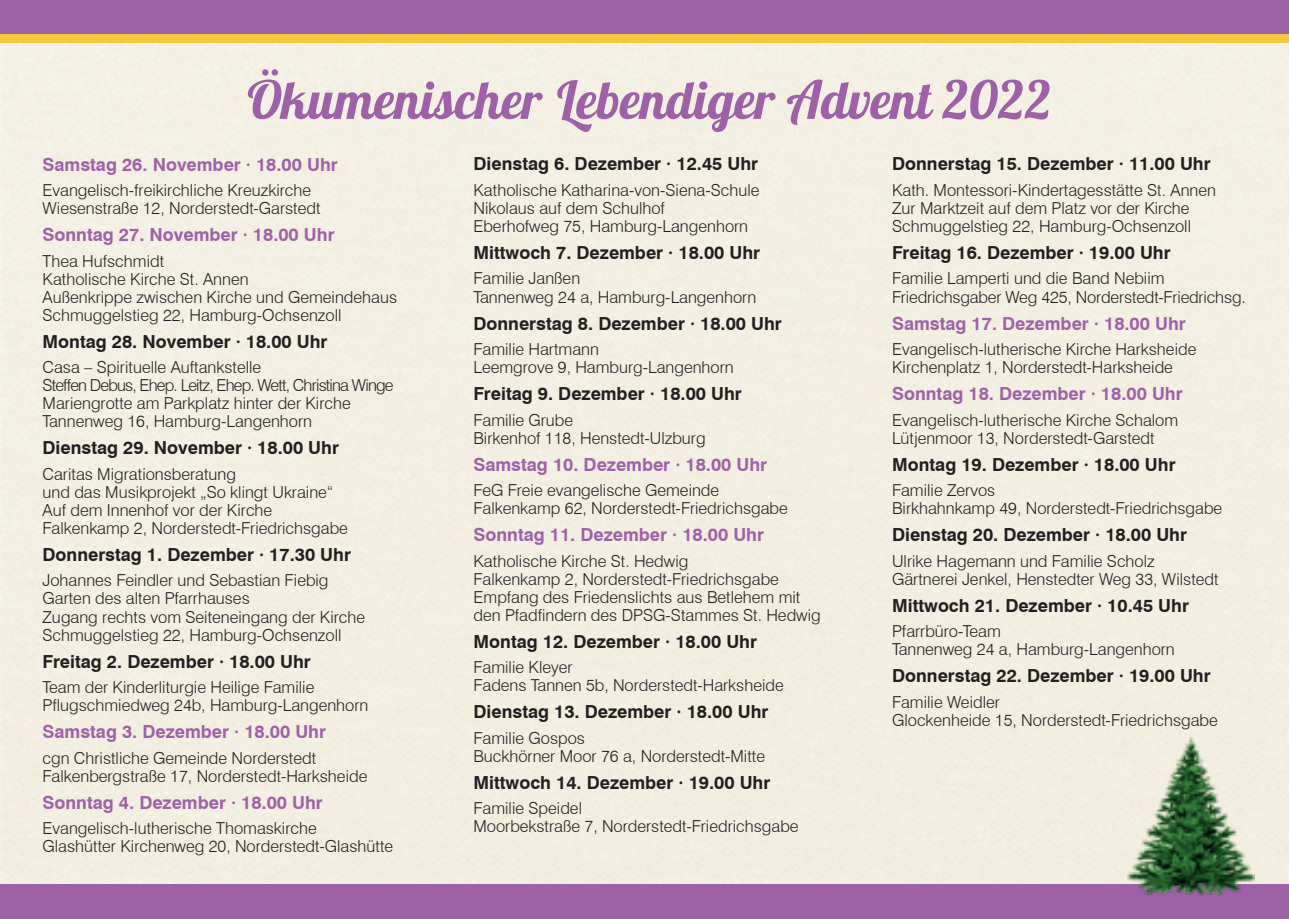
<style>
.page{position:relative;width:1289px;height:919px;background:#fff}
.page>*{position:absolute;margin:0;border:0;box-sizing:border-box;transform-origin:0 0}
.t1{font:52.5px "Lobster 1.4";color:#9e61a8}
.t2{font:700 18px "Swiss 721 BT";color:#231f20}
.t3{font:700 18px "Swiss 721 BT";color:#9e61a8}
.t4{font:300 16.5px/18px "Swiss 721 BT";color:#231f20}
</style>
<div class="page">
<div style="left:0;top:884px;width:1288px;height:34px;background:#9e61a8"></div>
<div style="left:0;top:0;width:1288px;height:34px;background:#9e61a8"></div>
<div style="left:0;top:34px;width:1288px;height:9px;background:#f5c73c"></div>
<img style="left:1127px;top:731px;width:127px;height:165px">
<h1 class="t1" style="left:247px;top:66px;width:805px">Ökumenischer Lebendiger Advent 2022</h1>
<p class="t3" style="left:43px;top:153px;width:297px">Samstag 26. November · 18.00 Uhr</p>
<p class="t4" style="left:43px;top:181px;width:279px">Evangelisch-freikirchliche Kreuzkirche<br>Wiesenstraße 12, Norderstedt-Garstedt</p>
<p class="t3" style="left:43px;top:224px;width:293px">Sonntag 27. November · 18.00 Uhr</p>
<p class="t4" style="left:43px;top:252px;width:356px">Thea Hufschmidt<br>Katholische Kirche St. Annen<br>Außenkrippe zwischen Kirche und Gemeindehaus Schmuggelstieg 22, Hamburg-Ochsenzoll</p>
<p class="t2" style="left:43px;top:330px;width:286px">Montag 28. November · 18.00 Uhr</p>
<p class="t4" style="left:43px;top:358px;width:352px">Casa – Spirituelle Auftankstelle<br>Steffen Debus, Ehep. Leitz, Ehep. Wett, Christina Winge Mariengrotte am Parkplatz hinter der Kirche Tannenweg 16, Hamburg-Langenhorn</p>
<p class="t2" style="left:43px;top:437px;width:298px">Dienstag 29. November · 18.00 Uhr</p>
<p class="t4" style="left:43px;top:465px;width:307px">Caritas Migrationsberatung<br>und das Musikprojekt „So klingt Ukraine“ Auf dem Innenhof vor der Kirche Falkenkamp 2, Norderstedt-Friedrichsgabe</p>
<p class="t2" style="left:43px;top:543px;width:310px">Donnerstag 1. Dezember · 17.30 Uhr</p>
<p class="t4" style="left:43px;top:571px;width:324px">Johannes Feindler und Sebastian Fiebig Garten des alten Pfarrhauses<br>Zugang rechts vom Seiteneingang der Kirche Schmuggelstieg 22, Hamburg-Ochsenzoll</p>
<p class="t2" style="left:43px;top:650px;width:270px">Freitag 2. Dezember · 18.00 Uhr</p>
<p class="t4" style="left:43px;top:678px;width:327px">Team der Kinderliturgie Heilige Familie<br>Pflugschmiedweg 24b, Hamburg-Langenhorn</p>
<p class="t3" style="left:43px;top:720px;width:285px">Samstag 3. Dezember · 18.00 Uhr</p>
<p class="t4" style="left:43px;top:748px;width:326px">cgn Christliche Gemeinde Norderstedt<br>Falkenbergstraße 17, Norderstedt-Harksheide</p>
<p class="t3" style="left:43px;top:791px;width:282px">Sonntag 4. Dezember · 18.00 Uhr</p>
<p class="t4" style="left:43px;top:819px;width:352px">Evangelisch-lutherische Thomaskirche<br>Glashütter Kirchenweg 20, Norderstedt-Glashütte</p>
<p class="t2" style="left:473px;top:153px;width:286px">Dienstag 6. Dezember · 12.45 Uhr</p>
<p class="t4" style="left:473px;top:181px;width:288px">Katholische Katharina-von-Siena-Schule<br>Nikolaus auf dem Schulhof<br>Eberhofweg 75, Hamburg-Langenhorn</p>
<p class="t2" style="left:473px;top:242px;width:288px">Mittwoch 7. Dezember · 18.00 Uhr</p>
<p class="t4" style="left:473px;top:269px;width:284px">Familie Janßen<br>Tannenweg 24 a, Hamburg-Langenhorn</p>
<p class="t2" style="left:473px;top:312px;width:310px">Donnerstag 8. Dezember · 18.00 Uhr</p>
<p class="t4" style="left:473px;top:340px;width:262px">Familie Hartmann<br>Leemgrove 9, Hamburg-Langenhorn</p>
<p class="t2" style="left:473px;top:383px;width:270px">Freitag 9. Dezember · 18.00 Uhr</p>
<p class="t4" style="left:473px;top:410px;width:234px">Familie Grube<br>Birkenhof 118, Henstedt-Ulzburg</p>
<p class="t3" style="left:473px;top:453px;width:295px">Samstag 10. Dezember · 18.00 Uhr</p>
<p class="t4" style="left:473px;top:481px;width:316px">FeG Freie evangelische Gemeinde<br>Falkenkamp 62, Norderstedt-Friedrichsgabe</p>
<p class="t3" style="left:473px;top:524px;width:292px">Sonntag 11. Dezember · 18.00 Uhr</p>
<p class="t4" style="left:473px;top:551px;width:349px">Katholische Kirche St. Hedwig<br>Falkenkamp 2, Norderstedt-Friedrichsgabe Empfang des Friedenslichts aus Betlehem mit den Pfadfindern des DPSG-Stammes St. Hedwig</p>
<p class="t2" style="left:473px;top:630px;width:285px">Montag 12. Dezember · 18.00 Uhr</p>
<p class="t4" style="left:473px;top:658px;width:312px">Familie Kleyer<br>Fadens Tannen 5b, Norderstedt-Harksheide</p>
<p class="t2" style="left:473px;top:701px;width:296px">Dienstag 13. Dezember · 18.00 Uhr</p>
<p class="t4" style="left:473px;top:728px;width:293px">Familie Gospos<br>Buckhörner Moor 76 a, Norderstedt-Mitte</p>
<p class="t2" style="left:473px;top:771px;width:298px">Mittwoch 14. Dezember · 19.00 Uhr</p>
<p class="t4" style="left:473px;top:799px;width:326px">Familie Speidel<br>Moorbekstraße 7, Norderstedt-Friedrichsgabe</p>
<p class="t2" style="left:892px;top:153px;width:320px">Donnerstag 15. Dezember · 11.00 Uhr</p>
<p class="t4" style="left:892px;top:181px;width:325px">Kath. Montessori-Kindertagesstätte St. Annen<br>Zur Marktzeit auf dem Platz vor der Kirche<br>Schmuggelstieg 22, Hamburg-Ochsenzoll</p>
<p class="t2" style="left:892px;top:242px;width:280px">Freitag 16. Dezember · 19.00 Uhr</p>
<p class="t4" style="left:892px;top:269px;width:355px">Familie Lamperti und die Band Nebiim<br>Friedrichsgaber Weg 425, Norderstedt-Friedrichsg.</p>
<p class="t3" style="left:892px;top:312px;width:295px">Samstag 17. Dezember · 18.00 Uhr</p>
<p class="t4" style="left:892px;top:340px;width:306px">Evangelisch-lutherische Kirche Harksheide<br>Kirchenplatz 1, Norderstedt-Harksheide</p>
<p class="t3" style="left:892px;top:383px;width:292px">Sonntag 18. Dezember · 18.00 Uhr</p>
<p class="t4" style="left:892px;top:410px;width:287px">Evangelisch-lutherische Kirche Schalom<br>Lütjenmoor 13, Norderstedt-Garstedt</p>
<p class="t2" style="left:892px;top:453px;width:285px">Montag 19. Dezember · 18.00 Uhr</p>
<p class="t4" style="left:892px;top:481px;width:332px">Familie Zervos<br>Birkhahnkamp 49, Norderstedt-Friedrichsgabe</p>
<p class="t2" style="left:892px;top:524px;width:296px">Dienstag 20. Dezember · 18.00 Uhr</p>
<p class="t4" style="left:892px;top:551px;width:328px">Ulrike Hagemann und Familie Scholz<br>Gärtnerei Jenkel, Henstedter Weg 33, Wilstedt</p>
<p class="t2" style="left:892px;top:594px;width:298px">Mittwoch 21. Dezember · 10.45 Uhr</p>
<p class="t4" style="left:892px;top:622px;width:284px">Pfarrbüro-Team<br>Tannenweg 24 a, Hamburg-Langenhorn</p>
<p class="t2" style="left:892px;top:665px;width:320px">Donnerstag 22. Dezember · 19.00 Uhr</p>
<p class="t4" style="left:892px;top:692px;width:327px">Familie Weidler<br>Glockenheide 15, Norderstedt-Friedrichsgabe</p>
</div>
